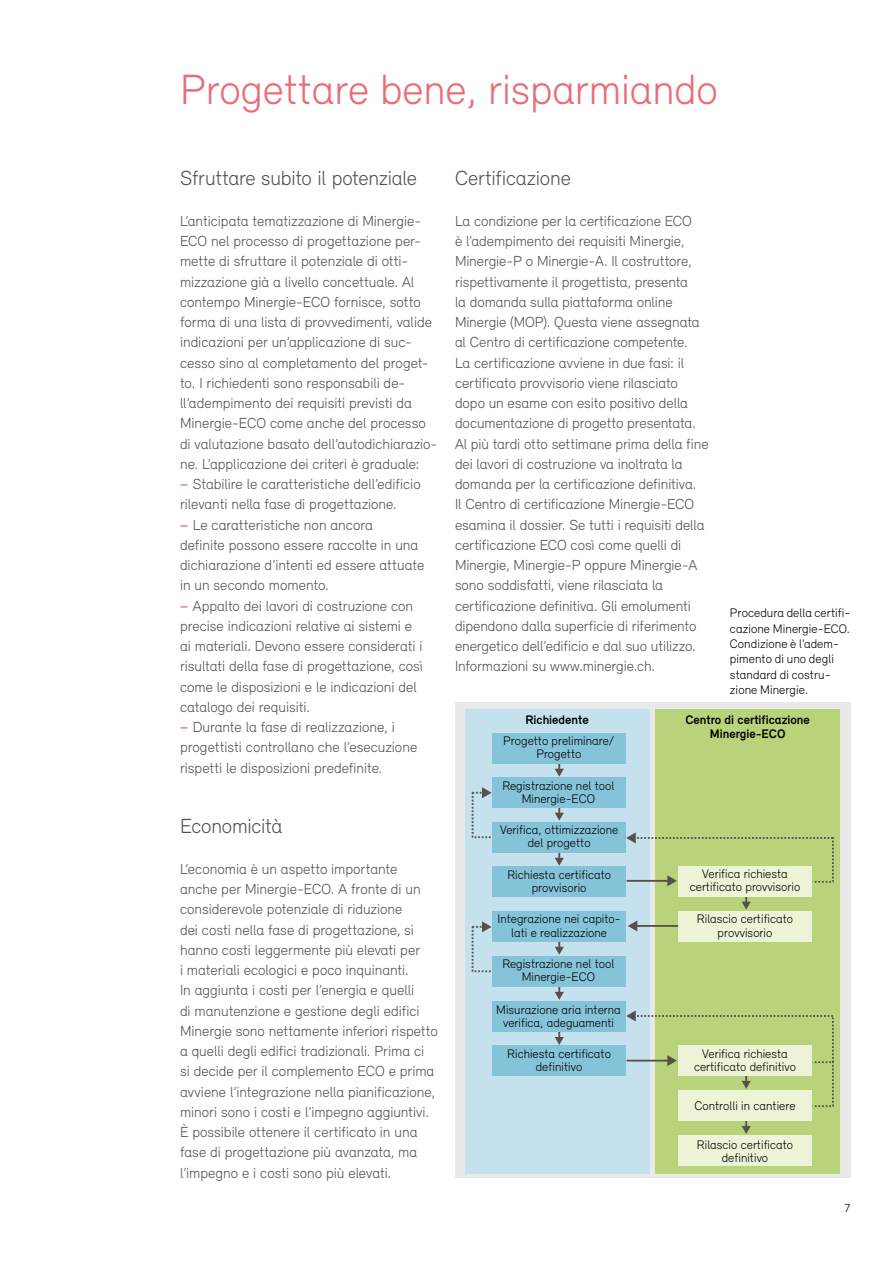
<style>
.page{position:relative;width:893px;height:1263px;background:#fff}
.page>*{position:absolute;margin:0;border:0;box-sizing:border-box;transform-origin:0 0}
.t1{font:300 43.5px "Relevant";color:#e96c77}
.t2{font:300 21px "Relevant";letter-spacing:-.01em;color:#57514d}
.t3{font:300 15px/20.2px "Relevant";letter-spacing:-.005em;color:#57514d}
.t4{font:300 12.75px/13px "Relevant";color:#000;text-align:center}
.t5{font:700 12.75px/13px "Relevant";color:#000;text-align:center}
.t6{font:300 12px "Relevant";color:#000}
.s1{font-weight:500;color:#e96c77}
</style>
<div class="page">
<div style="left:455px;top:702px;width:395px;height:476px;background:#e9e9e9"></div>
<div style="left:466px;top:709px;width:184px;height:465px;background:#c4e1ed"></div>
<div style="left:655px;top:709px;width:185px;height:465px;background:#b9d37a"></div>
<div style="left:679px;top:911px;width:133px;height:31px;background:#ecf3d6"></div>
<div style="left:679px;top:1135px;width:133px;height:31px;background:#ecf3d6"></div>
<hr style="left:636px;top:925px;width:42px;height:2px;background:#57514d">
<svg style="left:628px;top:920px;width:9px;height:11px"></svg>
<svg style="left:471px;top:787px;width:21px;height:52px"></svg>
<svg style="left:471px;top:921px;width:21px;height:52px"></svg>
<svg style="left:742px;top:1121px;width:9px;height:13px"></svg>
<div style="left:679px;top:1090px;width:133px;height:31px;background:#ecf3d6"></div>
<svg style="left:555px;top:1031px;width:9px;height:14px"></svg>
<svg style="left:555px;top:986px;width:9px;height:14px"></svg>
<svg style="left:555px;top:942px;width:9px;height:13px"></svg>
<svg style="left:555px;top:852px;width:9px;height:14px"></svg>
<svg style="left:555px;top:808px;width:9px;height:13px"></svg>
<svg style="left:555px;top:763px;width:9px;height:14px"></svg>
<div style="left:492px;top:733px;width:134px;height:30px;background:#85c3d9"></div>
<div style="left:492px;top:778px;width:134px;height:30px;background:#85c3d9"></div>
<div style="left:492px;top:822px;width:134px;height:30px;background:#85c3d9"></div>
<div style="left:492px;top:866px;width:134px;height:31px;background:#85c3d9"></div>
<div style="left:492px;top:911px;width:134px;height:31px;background:#85c3d9"></div>
<div style="left:492px;top:956px;width:134px;height:30px;background:#85c3d9"></div>
<div style="left:492px;top:1001px;width:134px;height:30px;background:#85c3d9"></div>
<div style="left:492px;top:1045px;width:134px;height:31px;background:#85c3d9"></div>
<svg style="left:626px;top:832px;width:208px;height:54px"></svg>
<svg style="left:626px;top:1010px;width:208px;height:98px"></svg>
<svg style="left:742px;top:897px;width:9px;height:13px"></svg>
<div style="left:679px;top:866px;width:133px;height:31px;background:#ecf3d6"></div>
<h1 class="t1" style="left:180px;top:64px;width:539px">Progettare bene, risparmiando</h1>
<h2 class="t2" style="left:180px;top:166px;width:238px">Sfruttare subito il potenziale</h2>
<p class="t3" style="left:180px;top:210px;width:259px">L’anticipata tematizzazione di Minergie-ECO nel processo di progettazione per&shy;mette di sfruttare il potenziale di otti&shy;mizzazione già a livello concettuale. Al contempo Minergie-ECO fornisce, sotto forma di una lista di provvedimenti, valide indicazioni per un’applicazione di suc&shy;cesso sino al completamento del proget&shy;to. I richiedenti sono responsabili de&shy;ll’adempimento dei requisiti previsti da Minergie-ECO come anche del processo di valutazione basato dell’autodichiarazio&shy;ne. L’applicazione dei criteri è graduale:<br><span class="s1">−</span> Stabilire le caratteristiche dell’edificio rilevanti nella fase di progettazione.<br><span class="s1">−</span> Le caratteristiche non ancora<br>definite possono essere raccolte in una dichiarazione d’intenti ed essere attuate in un secondo momento.<br><span class="s1">−</span> Appalto dei lavori di costruzione con precise indicazioni relative ai sistemi e<br>ai materiali. Devono essere considerati i risultati della fase di progettazione, così come le disposizioni e le indicazioni del catalogo dei requisiti.<br><span class="s1">−</span> Durante la fase di realizzazione, i progettisti controllano che l’esecuzione rispetti le disposizioni predefinite.</p>
<h2 class="t2" style="left:180px;top:814px;width:104px">Economicità</h2>
<p class="t3" style="left:180px;top:858px;width:259px">L’economia è un aspetto importante anche per Minergie-ECO. A fronte di un considerevole potenziale di riduzione<br>dei costi nella fase di progettazione, si hanno costi leggermente più elevati per<br>i materiali ecologici e poco inquinanti.<br>In aggiunta i costi per l’energia e quelli<br>di manutenzione e gestione degli edifici Minergie sono nettamente inferiori rispetto a quelli degli edifici tradizionali. Prima ci<br>si decide per il complemento ECO e prima avviene l’integrazione nella pianificazione, minori sono i costi e l’impegno aggiuntivi.<br>È possibile ottenere il certificato in una fase di progettazione più avanzata, ma l’impegno e i costi sono più elevati.</p>
<h2 class="t2" style="left:455px;top:166px;width:117px">Certificazione</h2>
<p class="t3" style="left:455px;top:210px;width:255px">La condizione per la certificazione ECO<br>è l’adempimento dei requisiti Minergie, Minergie-P o Minergie-A. Il costruttore, rispettivamente il progettista, presenta<br>la domanda sulla piattaforma online Minergie (MOP). Questa viene assegnata al Centro di certificazione competente.<br>La certificazione avviene in due fasi: il certificato provvisorio viene rilasciato dopo un esame con esito positivo della documentazione di progetto presentata.<br>Al più tardi otto settimane prima della fine dei lavori di costruzione va inoltrata la domanda per la certificazione definitiva.<br>Il Centro di certificazione Minergie-ECO esamina il dossier. Se tutti i requisiti della certificazione ECO così come quelli di Minergie, Minergie-P oppure Minergie-A sono soddisfatti, viene rilasciata la certificazione definitiva. Gli emolumenti dipendono dalla superficie di riferimento energetico dell’edificio e dal suo utilizzo.<br>Informazioni su www.minergie.ch.</p>
<p class="t4" style="left:730px;top:605px;width:122px;line-height:15.3px;text-align:left">Procedura della certifi&shy;cazione Minergie-ECO.<br>Condizione è l’adem&shy;pimento di uno degli standard di costru&shy;zione Minergie.</p>
<p class="t5" style="left:525px;top:713px;width:65px">Richiedente</p>
<p class="t5" style="left:685px;top:713px;width:126px">Centro di certificazione<br>Minergie-ECO</p>
<p class="t4" style="left:503px;top:734px;width:113px">Progetto preliminare/<br>Progetto</p>
<p class="t4" style="left:502px;top:778px;width:113px">Registrazione nel tool<br>Minergie-ECO</p>
<p class="t4" style="left:500px;top:823px;width:120px">Verifica, ottimizzazione del progetto</p>
<p class="t4" style="left:507px;top:868px;width:105px">Richiesta certificato provvisorio</p>
<p class="t4" style="left:497px;top:912px;width:125px">Integrazione nei capito&shy;lati e realizzazione</p>
<p class="t4" style="left:502px;top:957px;width:113px">Registrazione nel tool<br>Minergie-ECO</p>
<p class="t4" style="left:496px;top:1002px;width:126px">Misurazione aria interna verifica, adeguamenti</p>
<p class="t4" style="left:507px;top:1047px;width:105px">Richiesta certificato definitivo</p>
<p class="t4" style="left:690px;top:867px;width:112px">Verifica richiesta certificato provvisorio</p>
<p class="t4" style="left:697px;top:912px;width:98px">Rilascio certificato provvisorio</p>
<p class="t4" style="left:694px;top:1047px;width:104px">Verifica richiesta certificato definitivo</p>
<p class="t4" style="left:694px;top:1099px;width:103px">Controlli in cantiere</p>
<p class="t4" style="left:697px;top:1137px;width:98px">Rilascio certificato definitivo</p>
<p class="t6" style="left:845px;top:1201px;width:7px">7</p>
</div>
